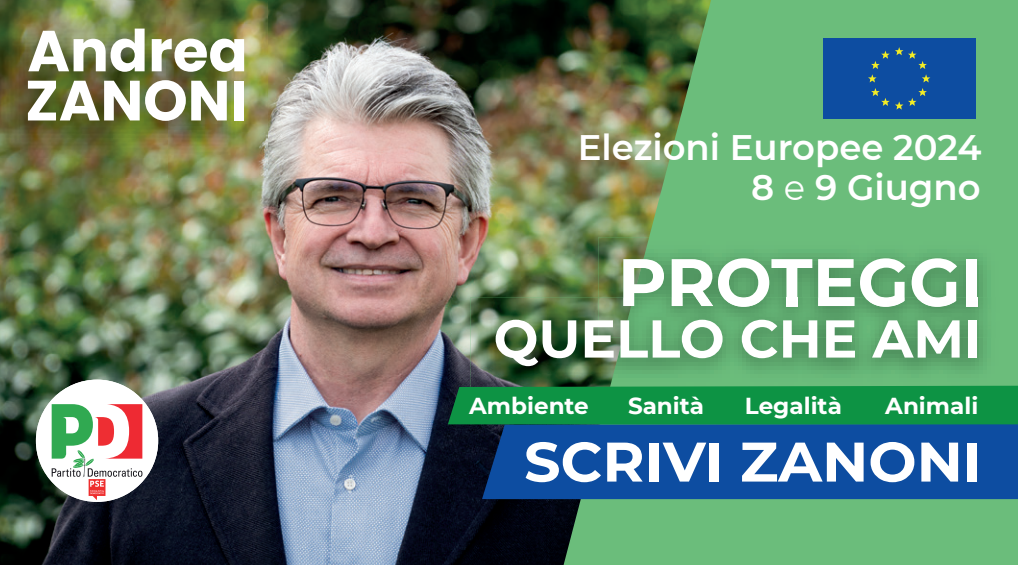
<style>
.page{position:relative;width:1018px;height:565px;background:#6bbd7b}
.page>*{position:absolute;margin:0;border:0;box-sizing:border-box;transform-origin:0 0}
.t1{font:700 55.6px "Montserrat";color:#fff}
.t2{font:600 35.6px/39.6px "Montserrat";color:#fff;text-align:right}
.t3{font:700 23.2px "Montserrat";color:#fff}
.s1{font-weight:400}
</style>
<div class="page">
<img style="left:0;top:0;width:721px;height:565px">
<div style="left:482px;top:424px;width:536px;height:75px;background:#0d4da1"></div>
<img style="left:649px;top:237px;width:338px;height:60px">
<img style="left:598px;top:237px;width:51px;height:60px">
<svg style="left:818px;top:259px;width:36px;height:38px"></svg>
<svg style="left:860px;top:258px;width:45px;height:39px;background:#a7ceb0"></svg>
<svg style="left:911px;top:258px;width:46px;height:39px;background:#a5cdae"></svg>
<div style="left:966px;top:259px;width:11px;height:47px;background:#fff"></div>
<img style="left:623px;top:337px;width:379px;height:49px">
<img style="left:470px;top:297px;width:153px;height:89px">
<img style="left:631px;top:297px;width:356px;height:40px">
<img style="left:598px;top:297px;width:33px;height:40px">
<svg style="left:623px;top:259px;width:41px;height:47px;background:#bad7bf"></svg>
<svg style="left:671px;top:258px;width:141px;height:49px;background:#a9ceb1"></svg>
<img style="left:818px;top:297px;width:36px;height:9px">
<img style="left:864px;top:297px;width:40px;height:10px">
<img style="left:916px;top:297px;width:40px;height:10px">
<svg style="left:966px;top:297px;width:11px;height:9px"></svg>
<svg style="left:495px;top:320px;width:81px;height:46px;background:#8a9e87"></svg>
<svg style="left:585px;top:320px;width:28px;height:38px"></svg>
<svg style="left:620px;top:320px;width:102px;height:38px"></svg>
<svg style="left:741px;top:320px;width:36px;height:38px"></svg>
<svg style="left:783px;top:320px;width:34px;height:38px"></svg>
<svg style="left:826px;top:320px;width:29px;height:38px"></svg>
<svg style="left:872px;top:320px;width:87px;height:38px;background:#a9cdb1"></svg>
<div style="left:968px;top:320px;width:9px;height:38px;background:#fff"></div>
<div style="left:448px;top:386px;width:570px;height:38px;background:#0d9344"></div>
<div style="left:823px;top:38px;width:152px;height:81px;background:#0d4da1"></div>
<svg style="left:871px;top:88px;width:18px;height:18px"></svg>
<svg style="left:895px;top:88px;width:31px;height:22px"></svg>
<svg style="left:868px;top:51px;width:21px;height:31px"></svg>
<svg style="left:895px;top:47px;width:35px;height:35px"></svg>
<img style="left:0;top:2px;width:267px;height:176px">
<svg style="left:28px;top:29px;width:117px;height:43px;background:#b7bca3"></svg>
<svg style="left:152px;top:39px;width:92px;height:33px;background:#c4c8b5"></svg>
<svg style="left:28px;top:80px;width:199px;height:41px;background:#b5b69e"></svg>
<div style="left:234px;top:81px;width:9px;height:39px;background:#fff"></div>
<div style="left:36px;top:380px;width:122px;height:122px;background:#fff;border-radius:50%"></div>
<svg style="left:52px;top:404px;width:90px;height:96px"></svg>
<h2 class="t2" style="left:578px;top:126px;width:405px">Elezioni Europee 2024<br>8 <span class="s1">e</span> 9 Giugno</h2>
<p class="t3" style="left:469px;top:389px;width:121px">Ambiente</p>
<p class="t3" style="left:628px;top:389px;width:78px">Sanità</p>
<p class="t3" style="left:745px;top:389px;width:99px">Legalità</p>
<p class="t3" style="left:885px;top:389px;width:94px">Animali</p>
<h1 class="t1" style="left:524px;top:422px;width:459px">SCRIVI ZANONI</h1>
</div>
